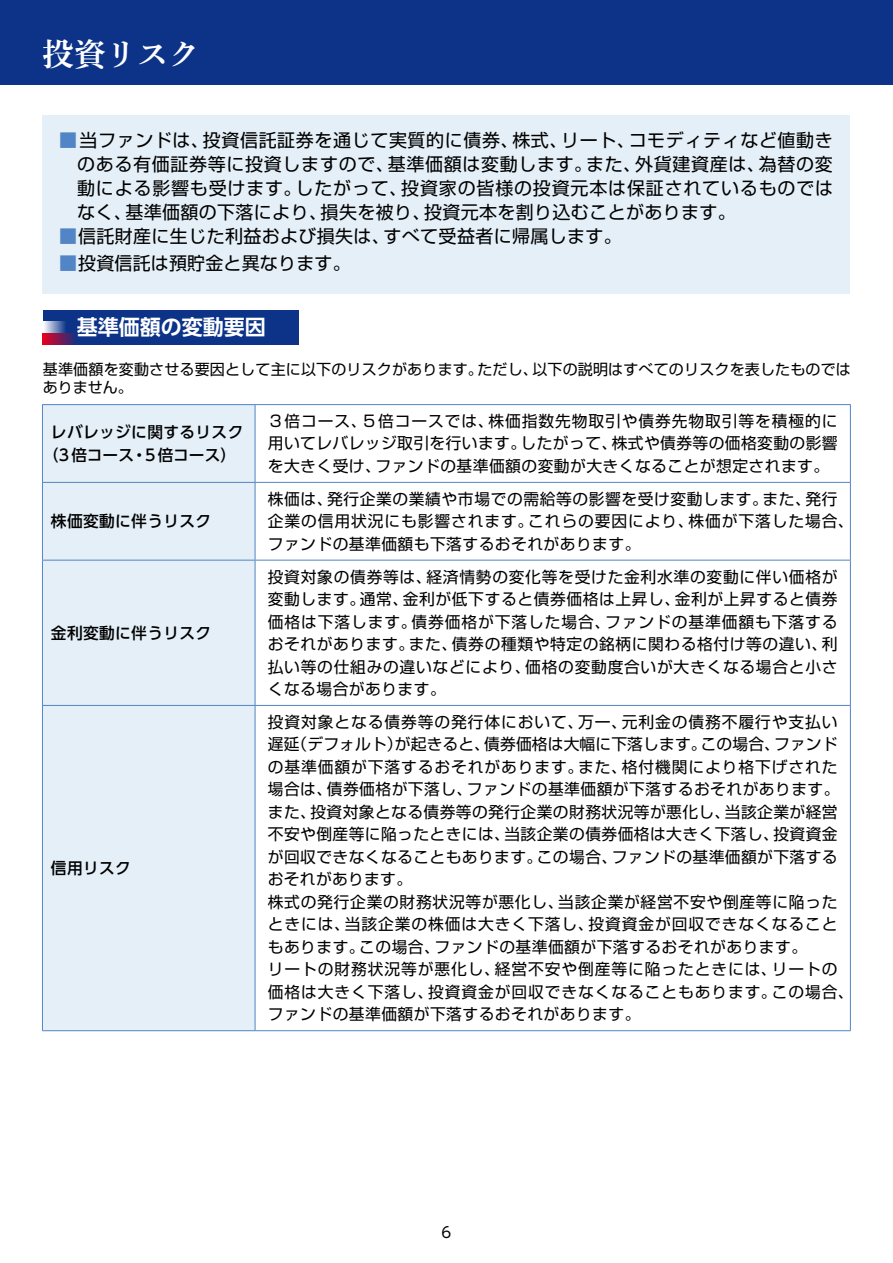
<style>
.page{position:relative;width:893px;height:1263px;background:#fff}
.page>*{position:absolute;margin:0;border:0;box-sizing:border-box;transform-origin:0 0}
.t1{font:31.5px "Shuei Min Pro B";color:#fff}
.t2{font:700 21px "UD Shin Go Pro De";color:#fff}
.t3{font:18px/24px "Shin Go Pro";letter-spacing:.02em;color:#000;text-align:justify}
.t4{font:15.75px/22.5px "Shin Go Pro";letter-spacing:.03em;color:#000;text-align:justify}
.t5{font:500 15.75px/22.5px "UD Shin Go Pro";letter-spacing:.02em;color:#000;text-align:center}
.t6{font:15px/18px "Shin Go Pro";letter-spacing:.01em;color:#000}
.t7{font:15px "UD Shin Go Pro";color:#000}
.s1{color:#5185c5}
</style>
<div class="page">
<div style="left:0;top:0;width:893px;height:85px;background:#0c3388"></div>
<div style="left:43px;top:405px;width:212px;height:625px;background:#e4eff7"></div>
<svg style="left:256px;top:405px;width:594px;height:625px"></svg>
<hr style="left:42px;top:404px;width:213px;height:1px;background:#5185c5">
<hr style="left:42px;top:405px;width:1px;height:77px;background:#5185c5">
<hr style="left:255px;top:404px;width:596px;height:1px;background:#5185c5">
<hr style="left:255px;top:405px;width:1px;height:77px;background:#5185c5">
<hr style="left:850px;top:405px;width:1px;height:77px;background:#5185c5">
<hr style="left:42px;top:482px;width:213px;height:1px;background:#5185c5">
<hr style="left:42px;top:483px;width:1px;height:77px;background:#5185c5">
<hr style="left:255px;top:482px;width:596px;height:1px;background:#5185c5">
<hr style="left:255px;top:483px;width:1px;height:77px;background:#5185c5">
<hr style="left:850px;top:483px;width:1px;height:77px;background:#5185c5">
<hr style="left:42px;top:560px;width:213px;height:1px;background:#5185c5">
<hr style="left:42px;top:560px;width:1px;height:145px;background:#5185c5">
<hr style="left:255px;top:560px;width:596px;height:1px;background:#5185c5">
<hr style="left:255px;top:560px;width:1px;height:145px;background:#5185c5">
<hr style="left:850px;top:560px;width:1px;height:145px;background:#5185c5">
<hr style="left:42px;top:705px;width:213px;height:1px;background:#5185c5">
<hr style="left:42px;top:706px;width:1px;height:324px;background:#5185c5">
<hr style="left:255px;top:705px;width:596px;height:1px;background:#5185c5">
<hr style="left:255px;top:706px;width:1px;height:324px;background:#5185c5">
<hr style="left:850px;top:706px;width:1px;height:324px;background:#5185c5">
<hr style="left:42px;top:1030px;width:213px;height:1px;background:#5185c5">
<hr style="left:255px;top:1030px;width:596px;height:1px;background:#5185c5">
<div style="left:42px;top:115px;width:808px;height:178px;background:#e4eff7"></div>
<div style="left:43px;top:310px;width:255px;height:34px;background:#0c3388"></div>
<svg style="left:43px;top:322px;width:22px;height:11px"></svg>
<svg style="left:43px;top:333px;width:33px;height:11px"></svg>
<h1 class="t1" style="left:43px;top:31px;width:159px">投資リスク</h1>
<p class="t3" style="left:77px;top:126px;width:757px;text-indent:-18px"><span class="s1">■</span>当ファンドは、投資信託証券を通じて実質的に債券、株式、リート、コモディティなど値動きのある有価証券等に投資しますので、基準価額は変動します。また、外貨建資産は、為替の変動による影響も受けます。したがって、投資家の皆様の投資元本は保証されているものではなく、基準価額の下落により、損失を被り、投資元本を割り込むことがあります。</p>
<p class="t3" style="left:59px;top:222px;width:564px"><span class="s1">■</span>信託財産に生じた利益および損失は、すべて受益者に帰属します。</p>
<p class="t3" style="left:59px;top:249px;width:293px"><span class="s1">■</span>投資信託は預貯金と異なります。</p>
<h2 class="t2" style="left:77px;top:310px;width:190px">基準価額の変動要因</h2>
<p class="t6" style="left:43px;top:358px;width:809px">基準価額を変動させる要因として主に以下のリスクがあります。ただし、以下の説明はすべてのリスクを表したものではありません。</p>
<p class="t5" style="left:43px;top:420px;width:202px">レバレッジに関するリスク（3倍コース・5倍コース）</p>
<p class="t4" style="left:268px;top:408px;width:571px">３倍コース、５倍コースでは、株価指数先物取引や債券先物取引等を積極的に用いてレバレッジ取引を行います。したがって、株式や債券等の価格変動の影響を大きく受け、ファンドの基準価額の変動が大きくなることが想定されます。</p>
<p class="t5" style="left:51px;top:510px;width:162px">株価変動に伴うリスク</p>
<p class="t5" style="left:51px;top:621px;width:162px">金利変動に伴うリスク</p>
<p class="t5" style="left:51px;top:856px;width:82px">信用リスク</p>
<p class="t4" style="left:268px;top:486px;width:587px;text-align:left">株価は、発行企業の業績や市場での需給等の影響を受け変動します。また、発行企業の信用状況にも影響されます。これらの要因により、株価が下落した場合、ファンドの基準価額も下落するおそれがあります。</p>
<p class="t4" style="left:268px;top:563px;width:571px">投資対象の債券等は、経済情勢の変化等を受けた金利水準の変動に伴い価格が変動します。通常、金利が低下すると債券価格は上昇し、金利が上昇すると債券価格は下落します。債券価格が下落した場合、ファンドの基準価額も下落するおそれがあります。また、債券の種類や特定の銘柄に関わる格付け等の違い、利払い等の仕組みの違いなどにより、価格の変動度合いが大きくなる場合と小さくなる場合があります。</p>
<p class="t4" style="left:268px;top:709px;width:587px;text-align:left">投資対象となる債券等の発行体において、万一、元利金の債務不履行や支払い遅延（デフォルト）が起きると、債券価格は大幅に下落します。この場合、ファンドの基準価額が下落するおそれがあります。また、格付機関により格下げされた場合は、債券価格が下落し、ファンドの基準価額が下落するおそれがあります。また、投資対象となる債券等の発行企業の財務状況等が悪化し、当該企業が経営不安や倒産等に陥ったときには、当該企業の債券価格は大きく下落し、投資資金が回収できなくなることもあります。この場合、ファンドの基準価額が下落するおそれがあります。<br>株式の発行企業の財務状況等が悪化し、当該企業が経営不安や倒産等に陥ったときには、当該企業の株価は大きく下落し、投資資金が回収できなくなることもあります。この場合、ファンドの基準価額が下落するおそれがあります。<br>リートの財務状況等が悪化し、経営不安や倒産等に陥ったときには、リートの価格は大きく下落し、投資資金が回収できなくなることもあります。この場合、ファンドの基準価額が下落するおそれがあります。</p>
<p class="t7" style="left:442px;top:1220px;width:11px">6</p>
</div>
